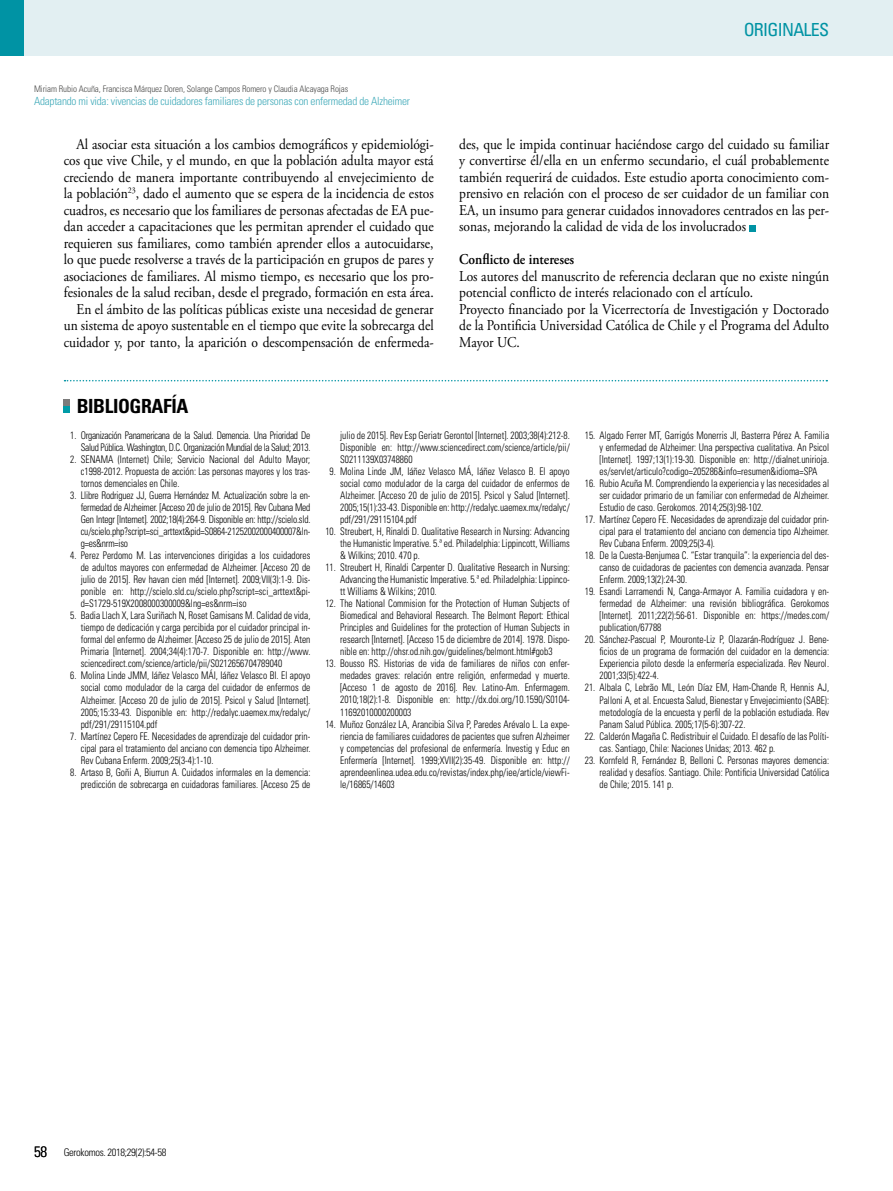
<style>
.page{position:relative;width:893px;height:1191px;background:#fff}
.page>*{position:absolute;margin:0;border:0;box-sizing:border-box;transform-origin:0 0}
.t1{font:700 condensed 19.5px "Univers LT Std";letter-spacing:-.02em;color:#000}
.t2{font:condensed 18px "Univers LT Std";letter-spacing:-.04em;color:#0093a4}
.t3{font:15px/16.5px "Adobe Garamond Pro";color:#000;text-align:right;scale:.9 1}
.t4{font:600 15px "Adobe Garamond Pro";color:#000;scale:.9 1}
.t5{font:300 condensed 11.25px "Univers LT Std";letter-spacing:-.02em;color:#42abba}
.t6{font:300 condensed 10.5px/12px "Univers LT Std";color:#000;text-align:justify;scale:.9 1}
.t7{font:300 condensed 10.5px/12px "Univers LT Std";letter-spacing:-.03em;color:#000;text-align:right;scale:.9 1}
.t8{font:300 condensed 10.5px "Univers LT Std";letter-spacing:-.03em;color:#000}
.t9{font:300 condensed 9px "Univers LT Std";letter-spacing:-.01em;color:#4a4a49}
.s1{font-size:15px}
</style>
<div class="page">
<div style="left:0;top:0;width:893px;height:55px;background:#e2eff2"></div>
<div style="left:0;top:0;width:24px;height:55px;background:#0093a4"></div>
<div style="left:749px;top:225px;width:7px;height:6px;background:#0093a4"></div>
<svg style="left:64px;top:399px;width:6px;height:14px"></svg>
<svg style="left:65px;top:380px;width:762px;height:1px"></svg>
<p class="t9" style="left:34px;top:83px;width:316px">Miriam Rubio Acuña, Francisca Márquez Doren, Solange Campos Romero y Claudia Alcayaga Rojas</p>
<p class="t5" style="left:34px;top:94px;width:377px">Adaptando mi vida: vivencias de cuidadores familiares de personas con enfermedad de Alzheimer</p>
<h2 class="t2" style="left:744px;top:18px;width:87px">ORIGINALES</h2>
<p class="t3" style="left:64px;top:136px;width:413px">Al asociar esta situación a los cambios demográficos y epidemiológi&shy;cos que vive Chile, y el mundo, en que la población adulta mayor está creciendo de manera importante contribuyendo al envejecimiento de la población<sup>23</sup>, dado el aumento que se espera de la incidencia de estos cuadros, es necesario que los familiares de personas afectadas de EA pue&shy;dan acceder a capacitaciones que les permitan aprender el cuidado que requieren sus familiares, como también aprender ellos a autocuidarse, lo que puede resolverse a través de la participación en grupos de pares y asociaciones de familiares. Al mismo tiempo, es necesario que los pro&shy;fesionales de la salud reciban, desde el pregrado, formación en esta área.<br>En el ámbito de las políticas públicas existe una necesidad de generar un sistema de apoyo sustentable en el tiempo que evite la sobrecarga del cuidador y, por tanto, la aparición o descompensación de enfermeda-</p>
<p class="t3" style="left:459px;top:136px;width:413px;text-align:justify">des, que le impida continuar haciéndose cargo del cuidado su familiar y convertirse él/ella en un enfermo secundario, el cuál probablemente también requerirá de cuidados. Este estudio aporta conocimiento com&shy;prensivo en relación con el proceso de ser cuidador de un familiar con EA, un insumo para generar cuidados innovadores centrados en las per&shy;sonas, mejorando la calidad de vida de los involucrados</p>
<h3 class="t4" style="left:459px;top:251px;width:129px">Conflicto de intereses</h3>
<p class="t3" style="left:459px;top:268px;width:413px;text-align:left">Los autores del manuscrito de referencia declaran que no existe ningún potencial conflicto de interés relacionado con el artículo.<br>Proyecto financiado por la Vicerrectoría de Investigación y Doctorado de la Pontificia Universidad Católica de Chile y el Programa del Adulto Mayor UC.</p>
<h1 class="t1" style="left:77px;top:394px;width:113px">BIBLIOGRAFÍA</h1>
<p class="t7" style="left:70px;top:430px;width:268px">1. Organización Panamericana de la Salud. Demencia. Una Prioridad De<br>Salud Pública. Washington, D.C. Organización Mundial de la Salud; 2013.</p>
<p class="t6" style="left:81px;top:454px;width:257px;text-indent:-11px">2. SENAMA (Internet) Chile; Servicio Nacional del Adulto Mayor; c1998-2012. Propuesta de acción: Las personas mayores y los tras&shy;tornos demenciales en Chile.</p>
<p class="t6" style="left:81px;top:490px;width:257px;text-indent:-11px">3. Llibre Rodriguez JJ, Guerra Hernández M. Actualización sobre la en&shy;fermedad de Alzheimer. [Acceso 20 de julio de 2015]. Rev Cubana Med Gen Integr [Internet]. 2002;18(4):264-9. Disponible en: http://scielo.sld. cu/scielo.php?script=sci_arttext&amp;pid=S0864-21252002000400007&amp;ln&shy;g=es&amp;nrm=iso</p>
<p class="t6" style="left:81px;top:550px;width:257px;text-indent:-11px">4. Perez Perdomo M. Las intervenciones dirigidas a los cuidadores de adultos mayores con enfermedad de Alzheimer. [Acceso 20 de julio de 2015]. Rev havan cien méd [Internet]. 2009;VII(3):1-9. Dis&shy;ponible en: http://scielo.sld.cu/scielo.php?script=sci_arttext&amp;pi&shy;d=S1729-519X2008000300009&amp;lng=es&amp;nrm=iso</p>
<p class="t6" style="left:81px;top:610px;width:257px;text-indent:-11px">5. Badia Llach X, Lara Suriñach N, Roset Gamisans M. Calidad de vida, tiempo de dedicación y carga percibida por el cuidador principal in&shy;formal del enfermo de Alzheimer. [Acceso 25 de julio de 2015]. Aten Primaria [Internet]. 2004;34(4):170-7. Disponible en: http://www. sciencedirect.com/science/article/pii/S0212656704789040</p>
<p class="t6" style="left:81px;top:670px;width:257px;text-indent:-11px">6. Molina Linde JMM, Iáñez Velasco MÁI, Iáñez Velasco BI. El apoyo social como modulador de la carga del cuidador de enfermos de Alzheimer. [Acceso 20 de julio de 2015]. Psicol y Salud [Internet].<br>2005;15:33-43. Disponible en: http://redalyc.uaemex.mx/redalyc/ pdf/291/29115104.pdf</p>
<p class="t6" style="left:81px;top:730px;width:257px;text-indent:-11px">7. Martínez Cepero FE. Necesidades de aprendizaje del cuidador prin&shy;cipal para el tratamiento del anciano con demencia tipo Alzheimer.<br>Rev Cubana Enferm. 2009;25(3-4):1-10.</p>
<p class="t6" style="left:70px;top:766px;width:268px;text-align:right">8. Artaso B, Goñi A, Biurrun A. Cuidados informales en la demencia: predicción de sobrecarga en cuidadoras familiares. [Acceso 25 de</p>
<p class="t6" style="left:340px;top:430px;width:257px">julio de 2015]. Rev Esp Geriatr Gerontol [Internet]. 2003;38(4):212-8.<br>Disponible en: http://www.sciencedirect.com/science/article/pii/ S0211139X03748860</p>
<p class="t6" style="left:340px;top:466px;width:257px;text-indent:-11px">9. Molina Linde JM, Iáñez Velasco MÁ, Iáñez Velasco B. El apoyo social como modulador de la carga del cuidador de enfermos de Alzheimer. [Acceso 20 de julio de 2015]. Psicol y Salud [Internet].<br>2005;15(1):33-43. Disponible en: http://redalyc.uaemex.mx/redalyc/ pdf/291/29115104.pdf</p>
<p class="t6" style="left:340px;top:526px;width:257px;text-indent:-15px">10. Streubert, H, Rinaldi D. Qualitative Research in Nursing: Advancing the Humanistic Imperative. 5.ª ed. Philadelphia: Lippincott, Williams &amp; Wilkins; 2010. 470 p.</p>
<p class="t6" style="left:340px;top:562px;width:257px;text-indent:-15px">11. Streubert H, Rinaldi Carpenter D. Qualitative Research in Nursing:<br>Advancing the Humanistic Imperative. 5.ª ed. Philadelphia: Lippinco&shy;tt Williams &amp; Wilkins; 2010.</p>
<p class="t6" style="left:340px;top:598px;width:257px;text-indent:-15px">12. The National Commision for the Protection of Human Subjects of Biomedical and Behavioral Research. The Belmont Report: Ethical Principles and Guidelines for the protection of Human Subjects in research [Internet]. [Acceso 15 de diciembre de 2014]. 1978. Dispo&shy;nible en: http://ohsr.od.nih.gov/guidelines/belmont.html#gob3</p>
<p class="t6" style="left:340px;top:658px;width:257px;text-indent:-15px">13. Bousso RS. Historias de vida de familiares de niños con enfer&shy;medades graves: relación entre religión, enfermedad y muerte. [Acceso 1 de agosto de 2016]. Rev. Latino-Am. Enfermagem.<br>2010;18(2):1-8. Disponible en: http://dx.doi.org/10.1590/S0104- 11692010000200003</p>
<p class="t6" style="left:340px;top:718px;width:257px;text-indent:-15px">14. Muñoz González LA, Arancibia Silva P, Paredes Arévalo L. La expe&shy;riencia de familiares cuidadores de pacientes que sufren Alzheimer y competencias del profesional de enfermería. Investig y Educ en Enfermería [Internet]. 1999;XVII(2):35-49. Disponible en: http:// aprendeenlinea.udea.edu.co/revistas/index.php/iee/article/viewFi&shy;le/16865/14603</p>
<p class="t6" style="left:600px;top:430px;width:257px;text-indent:-15px">15. Algado Ferrer MT, Garrigós Monerris JI, Basterra Pérez A. Familia y enfermedad de Alzheimer: Una perspectiva cualitativa. An Psicol [Internet]. 1997;13(1):19-30. Disponible en: http://dialnet.unirioja. es/servlet/articulo?codigo=205286&amp;info=resumen&amp;idioma=SPA</p>
<p class="t6" style="left:600px;top:478px;width:257px;text-indent:-15px">16. Rubio Acuña M. Comprendiendo la experiencia y las necesidades al ser cuidador primario de un familiar con enfermedad de Alzheimer.<br>Estudio de caso. Gerokomos. 2014;25(3):98-102.</p>
<p class="t6" style="left:600px;top:514px;width:257px;text-indent:-15px">17. Martínez Cepero FE. Necesidades de aprendizaje del cuidador prin&shy;cipal para el tratamiento del anciano con demencia tipo Alzheimer.<br>Rev Cubana Enferm. 2009;25(3-4).</p>
<p class="t6" style="left:600px;top:550px;width:257px;text-indent:-15px">18. De la Cuesta-Benjumea C. “Estar tranquila”: la experiencia del des&shy;canso de cuidadoras de pacientes con demencia avanzada. Pensar Enferm. 2009;13(2):24-30.</p>
<p class="t6" style="left:600px;top:586px;width:257px;text-indent:-15px">19. Esandi Larramendi N, Canga-Armayor A. Familia cuidadora y en&shy;fermedad de Alzheimer: una revisión bibliográfica. Gerokomos [Internet]. 2011;22(2):56-61. Disponible en: https://medes.com/ publication/67788</p>
<p class="t6" style="left:600px;top:634px;width:257px;text-indent:-15px">20. Sánchez-Pascual P, Mouronte-Liz P, Olazarán-Rodríguez J. Bene&shy;ficios de un programa de formación del cuidador en la demencia:<br>Experiencia piloto desde la enfermería especializada. Rev Neurol.<br>2001;33(5):422-4.</p>
<p class="t6" style="left:600px;top:682px;width:257px;text-indent:-15px">21. Albala C, Lebrão ML, León Díaz EM, Ham-Chande R, Hennis AJ, Palloni A, et al. Encuesta Salud, Bienestar y Envejecimiento (SABE): metodología de la encuesta y perfil de la población estudiada. Rev Panam Salud Pública. 2005;17(5-6):307-22.</p>
<p class="t6" style="left:600px;top:730px;width:257px;text-indent:-15px">22. Calderón Magaña C. Redistribuir el Cuidado. El desafío de las Políti&shy;cas. Santiago, Chile: Naciones Unidas; 2013. 462 p.</p>
<p class="t6" style="left:600px;top:754px;width:257px;text-indent:-15px">23. Kornfeld R, Fernández B, Belloni C. Personas mayores demencia: realidad y desafíos. Santiago. Chile: Pontificia Universidad Católica de Chile; 2015. 141 p.</p>
<p class="t8" style="left:34px;top:1145px;width:134px"><span class="s1">58</span> Gerokomos. 2018;29(2):54-58</p>
</div>
